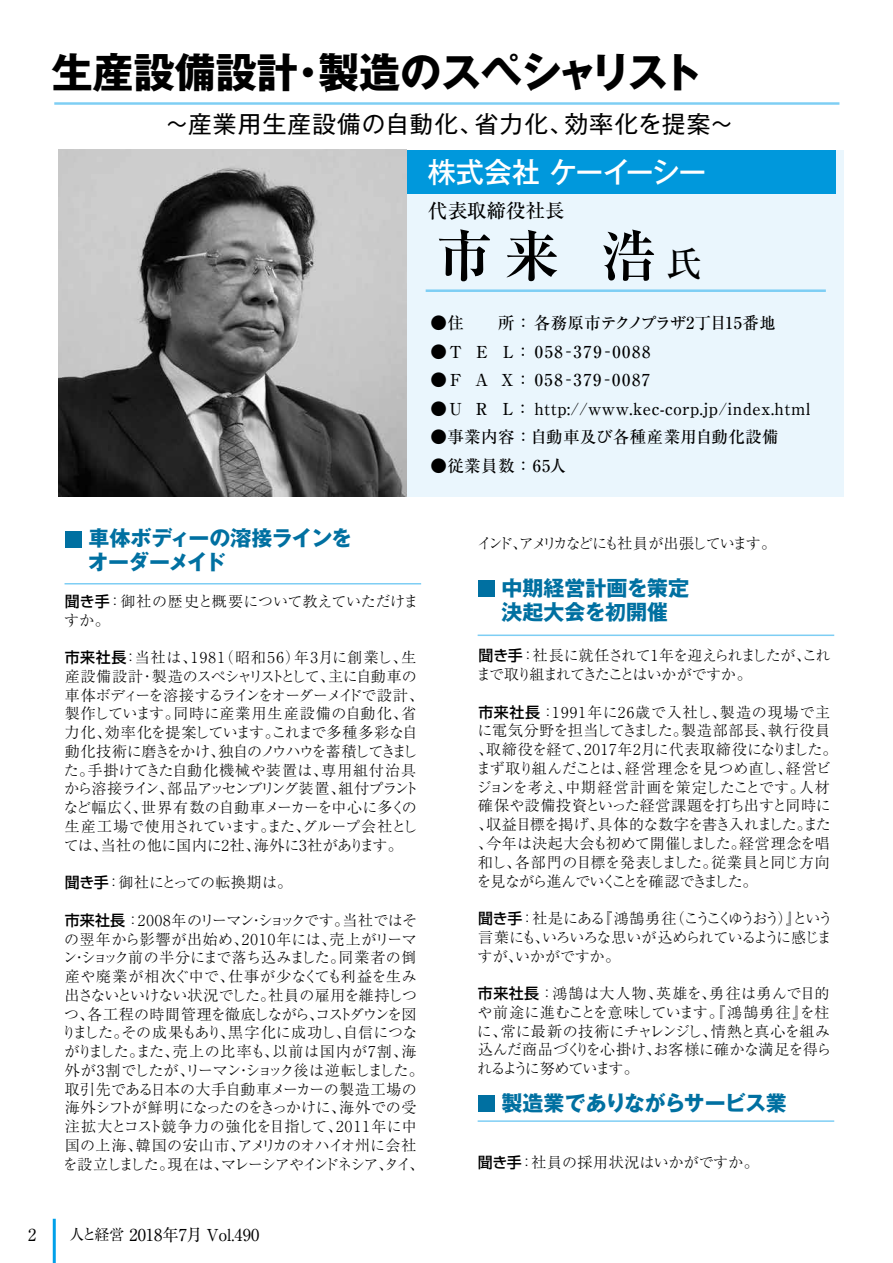
<style>
.page{position:relative;width:893px;height:1263px;background:#fff}
.page>*{position:absolute;margin:0;border:0;box-sizing:border-box;transform-origin:0 0}
.t1{font:700 55.95px "Ryumin Pr 5";color:#000}
.t2{font:700 41.25px "Gothic MB101 Pr 5";letter-spacing:-.015em;color:#000}
.t3{font:500 28.5px "Gothic MB101 Pr 5";letter-spacing:-.025em;color:#fff}
.t4{font:23.7px "Gothic MB101 Pr 5";letter-spacing:.05em;color:#000}
.t5{font:700 21px/24px "Gothic MB101 Pr 5";letter-spacing:-.015em;color:#0070a1}
.t6{font:700 21px/24px "Gothic MB101 Pr 5";letter-spacing:-.04em;color:#0070a1}
.t7{font:500 19.5px "Ryumin Pr 5";color:#000}
.t8{font:500 16.5px "Ryumin Pr 5";letter-spacing:.025em;color:#000}
.t9{font:500 16.5px "Ryumin Pr 5";letter-spacing:.1em;color:#000}
.t10{font:500 16.5px "Ryumin Pr 5";letter-spacing:-.015em;color:#000}
.t11{font:16.5px "Ryumin Pr 5";color:#000}
.t12{font:300 15px/18.8px "Ryumin Pr 5";letter-spacing:-.02em;color:#000}
.t13{font:300 15px/18.8px "Ryumin Pr 5";letter-spacing:-.06em;color:#000}
.t14{font:300 15px "Ryumin Pr 5";letter-spacing:-.135em;color:#000}
.t15{font:300 15px "Ryumin Pr 5";letter-spacing:.005em;color:#000}
.s1{font-weight:500;font-size:35.4px}
.s2{font-family:"Shin Go Pr 5";font-weight:500}
.s3{font-size:15px}
</style>
<div class="page">
<hr style="left:53px;top:1219px;width:3px;height:44px;background:#00a0e9">
<div style="left:390px;top:150px;width:454px;height:347px;background:#eaf6fd"></div>
<div style="left:407px;top:150px;width:429px;height:44px;background:#0098dc"></div>
<hr style="left:54px;top:102px;width:785px;height:3px;background:#7ecef4">
<hr style="left:426px;top:289px;width:400px;height:3px;background:#7ecef4">
<div style="left:65px;top:531px;width:16px;height:16px;background:#0070a1"></div>
<hr style="left:65px;top:583px;width:356px;height:1px;background:#7ecef4">
<div style="left:478px;top:580px;width:16px;height:16px;background:#0070a1"></div>
<hr style="left:478px;top:634px;width:356px;height:2px;background:#7ecef4">
<div style="left:478px;top:1095px;width:16px;height:16px;background:#0070a1"></div>
<hr style="left:478px;top:1120px;width:356px;height:2px;background:#7ecef4">
<img style="left:58px;top:150px;width:349px;height:347px">
<h2 class="t2" style="left:52px;top:38px;width:653px">生産設備設計・製造のスペシャリスト</h2>
<h3 class="t4" style="left:165px;top:105px;width:570px">～産業用生産設備の自動化、省力化、効率化を提案～</h3>
<h3 class="t3" style="left:428px;top:148px;width:280px">株式会社 ケーイーシー</h3>
<h3 class="t7" style="left:428px;top:196px;width:138px">代表取締役社長</h3>
<h1 class="t1" style="left:437px;top:211px;width:267px">市来 浩<span class="s1">氏</span></h1>
<p class="t10" style="left:430px;top:310px;width:347px">●住　　所：各務原市テクノプラザ2丁目15番地</p>
<p class="t9" style="left:430px;top:339px;width:221px">●Ｔ Ｅ Ｌ：058－379－0088</p>
<p class="t9" style="left:430px;top:367px;width:221px">●ＦＡＸ：058－379－0087</p>
<p class="t8" style="left:430px;top:396px;width:382px">●ＵＲＬ： http://www.kec-corp.jp/index.html</p>
<p class="t8" style="left:430px;top:424px;width:350px">●事業内容：自動車及び各種産業用自動化設備</p>
<p class="t8" style="left:430px;top:453px;width:137px">●従業員数：65人</p>
<h3 class="t6" style="left:88px;top:525px;width:266px">車体ボディーの溶接ラインをオーダーメイド</h3>
<p class="t12" style="left:64px;top:591px;width:356px"><span class="s2">聞き手</span>：御社の歴史と概要について教えていただけますか。</p>
<p class="t12" style="left:63px;top:647px;width:362px"><span class="s2">市来社長</span>：当社は、1981（昭和56）年3月に創業し、生産設備設計・製造のスペシャリストとして、主に自動車の車体ボディーを溶接するラインをオーダーメイドで設計、製作しています。同時に産業用生産設備の自動化、省力化、効率化を提案しています。これまで多種多彩な自動化技術に磨きをかけ､独自のノウハウを蓄積してきました。手掛けてきた自動化機械や装置は､専用組付治具から溶接ライン､部品アッセンブリング装置､組付プラントなど幅広く､世界有数の自動車メーカーを中心に多くの生産工場で使用されています。また、グループ会社としては、当社の他に国内に2社、海外に3社があります。</p>
<p class="t12" style="left:65px;top:872px;width:229px"><span class="s2">聞き手</span>：御社にとっての転換期は。</p>
<p class="t12" style="left:62px;top:910px;width:364px"><span class="s2">市来社長</span>：2008年のリーマン・ショックです。当社ではその翌年から影響が出始め、2010年には、売上がリーマン・ショック前の半分にまで落ち込みました。同業者の倒産や廃業が相次ぐ中で、仕事が少なくても利益を生み出さないといけない状況でした。社員の雇用を維持しつつ、各工程の時間管理を徹底しながら、コストダウンを図りました。その成果もあり、黒字化に成功し、自信につながりました。また、売上の比率も、以前は国内が7割、海外が3割でしたが、リーマン・ショック後は逆転しました。取引先である日本の大手自動車メーカーの製造工場の海外シフトが鮮明になったのをきっかけに、海外での受注拡大とコスト競争力の強化を目指して、2011年に中国の上海、韓国の安山市、アメリカのオハイオ州に会社を設立しました。現在は、マレーシアやインドネシア、タイ、</p>
<p class="t14" style="left:477px;top:531px;width:301px">インド、アメリカなどにも社員が出張しています。</p>
<h3 class="t5" style="left:502px;top:574px;width:189px">中期経営計画を策定決起大会を初開催</h3>
<p class="t13" style="left:476px;top:645px;width:356px"><span class="s2">聞き手</span>：社長に就任されて1年を迎えられましたが、これまで取り組まれてきたことはいかがですか。</p>
<p class="t12" style="left:476px;top:702px;width:363px"><span class="s2">市来社長</span>：1991年に26歳で入社し、製造の現場で主に電気分野を担当してきました。製造部部長、執行役員、取締役を経て、2017年2月に代表取締役になりました。まず取り組んだことは、経営理念を見つめ直し、経営ビジョンを考え、中期経営計画を策定したことです。人材確保や設備投資といった経営課題を打ち出すと同時に、収益目標を掲げ、具体的な数字を書き入れました。また、今年は決起大会も初めて開催しました。経営理念を唱和し、各部門の目標を発表しました。従業員と同じ方向を見ながら進んでいくことを確認できました。</p>
<p class="t12" style="left:478px;top:908px;width:357px;text-align:justify"><span class="s2">聞き手</span>：社是にある『鴻鵠勇往（こうこくゆうおう）』という言葉にも、いろいろな思いが込められているように感じますが、いかがですか。</p>
<p class="t12" style="left:477px;top:983px;width:356px"><span class="s2">市来社長</span>：鴻鵠は大人物、英雄を、勇往は勇んで目的や前途に進むことを意味しています｡『鴻鵠勇往』を柱に､常に最新の技術にチャレンジし､情熱と真心を組み込んだ商品づくりを心掛け、お客様に確かな満足を得られるように努めています。</p>
<h3 class="t5" style="left:502px;top:1089px;width:287px">製造業でありながらサービス業</h3>
<p class="t15" style="left:478px;top:1150px;width:283px"><span class="s2">聞き手</span>：社員の採用状況はいかがですか。</p>
<p class="t11" style="left:28px;top:1221px;width:10px">2</p>
<p class="t11" style="left:69px;top:1221px;width:192px"><span class="s3">人と経営</span> 2018年7月 Vol.490</p>
</div>
